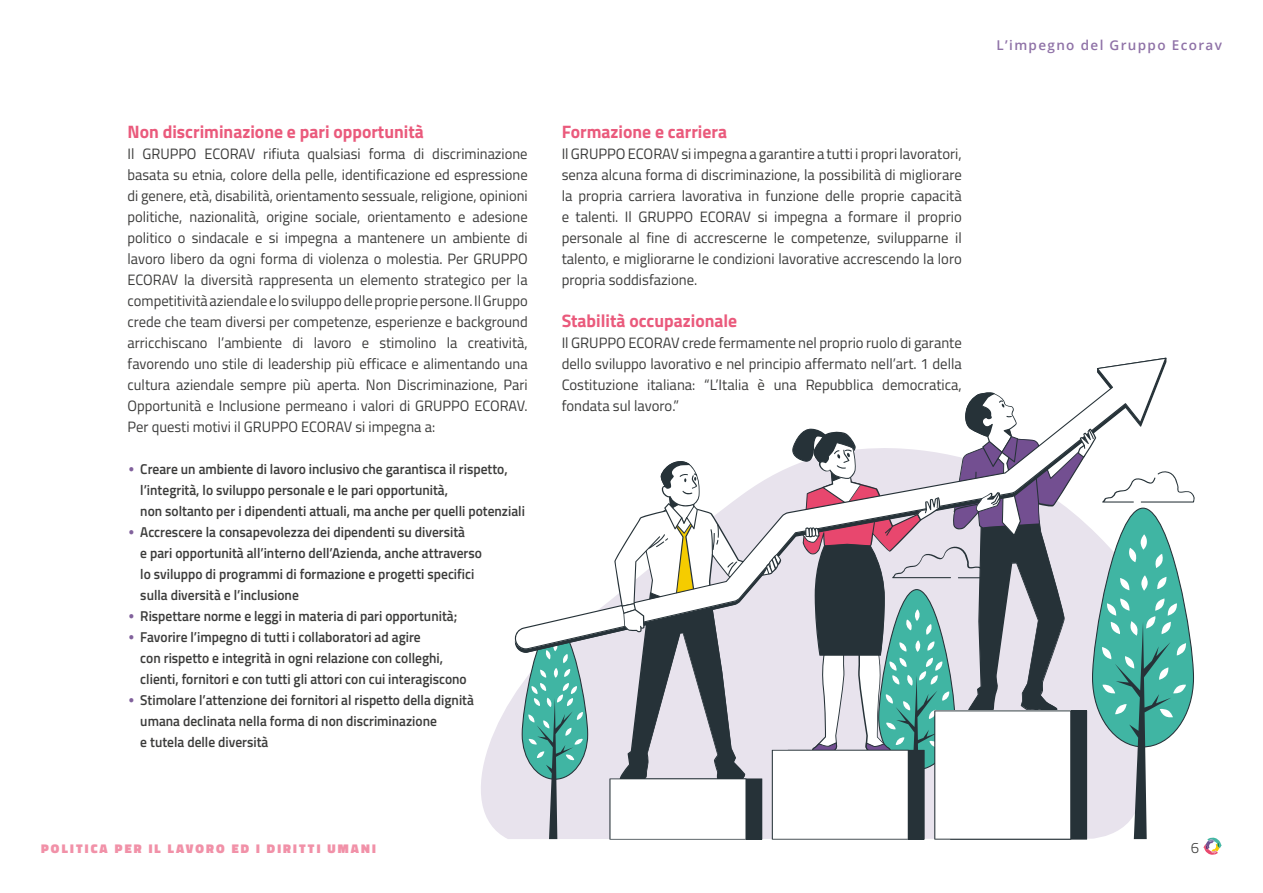
<style>
.page{position:relative;width:1263px;height:893px;background:#fff}
.page>*{position:absolute;margin:0;border:0;box-sizing:border-box;transform-origin:0 0}
.t1{font:700 18px "Titillium Web";color:#ea5a7c}
.t2{font:15px/21px "Titillium Web";color:#3c3c3b;text-align:justify}
.t3{font:300 15px "Titillium Web";color:#3c3c3b}
.t4{font:600 14.25px/21px "Titillium Web";color:#3c3c3b;scale:.95 1}
.t5{font:600 13.5px "Open Sans";letter-spacing:.1em;color:#8f72a7}
.t6{font:900 12.75px "Titillium Web";letter-spacing:.17em;color:#f191a8}
.s1{font-family:"Montserrat";font-weight:400;font-size:28.5px;color:#81619c}
</style>
<div class="page">
<svg style="left:1203px;top:838px;width:19px;height:17px"></svg>
<svg style="left:481px;top:653px;width:128px;height:186px;fill:#e8e3ed"></svg>
<svg style="left:521px;top:653px;width:68px;height:186px;background:#8ec1bd"></svg>
<svg style="left:515px;top:358px;width:651px;height:291px"></svg>
<svg style="left:609px;top:391px;width:586px;height:449px"></svg>
<p class="t1" style="left:128px;top:118px;width:298px">Non discriminazione e pari opportunità</p>
<p class="t2" style="left:128px;top:143px;width:402px">Il GRUPPO ECORAV rifiuta qualsiasi forma di discriminazione basata su etnia, colore della pelle, identificazione ed espressione di genere, età, disabilità, orientamento sessuale, religione, opinioni politiche, nazionalità, origine sociale, orientamento e adesione politico o sindacale e si impegna a mantenere un ambiente di lavoro libero da ogni forma di violenza o molestia. Per GRUPPO ECORAV la diversità rappresenta un elemento strategico per la competitività aziendale e lo sviluppo delle proprie persone. Il Gruppo crede che team diversi per competenze, esperienze e background arricchiscano l’ambiente di lavoro e stimolino la creatività, favorendo uno stile di leadership più efficace e alimentando una cultura aziendale sempre più aperta. Non Discriminazione, Pari Opportunità e Inclusione permeano i valori di GRUPPO ECORAV.<br>Per questi motivi il GRUPPO ECORAV si impegna a:</p>
<p class="t4" style="left:140px;top:458px;width:406px;text-indent:-13px"><span class="s1">•</span> Creare un ambiente di lavoro inclusivo che garantisca il rispetto, l’integrità, lo sviluppo personale e le pari opportunità,<br>non soltanto per i dipendenti attuali, ma anche per quelli potenziali</p>
<p class="t4" style="left:140px;top:521px;width:361px;text-indent:-13px"><span class="s1">•</span> Accrescere la consapevolezza dei dipendenti su diversità<br>e pari opportunità all’interno dell’Azienda, anche attraverso lo sviluppo di programmi di formazione e progetti specifici sulla diversità e l’inclusione</p>
<p class="t4" style="left:128px;top:605px;width:349px"><span class="s1">•</span> Rispettare norme e leggi in materia di pari opportunità;</p>
<p class="t4" style="left:140px;top:626px;width:345px;text-indent:-13px"><span class="s1">•</span> Favorire l’impegno di tutti i collaboratori ad agire<br>con rispetto e integrità in ogni relazione con colleghi, clienti, fornitori e con tutti gli attori con cui interagiscono</p>
<p class="t4" style="left:140px;top:689px;width:353px;text-indent:-13px"><span class="s1">•</span> Stimolare l’attenzione dei fornitori al rispetto della dignità umana declinata nella forma di non discriminazione<br>e tutela delle diversità</p>
<p class="t1" style="left:562px;top:118px;width:167px">Formazione e carriera</p>
<p class="t2" style="left:562px;top:143px;width:402px">Il GRUPPO ECORAV si impegna a garantire a tutti i propri lavoratori, senza alcuna forma di discriminazione, la possibilità di migliorare la propria carriera lavorativa in funzione delle proprie capacità e talenti. Il GRUPPO ECORAV si impegna a formare il proprio personale al fine di accrescerne le competenze, svilupparne il talento, e migliorarne le condizioni lavorative accrescendo la loro propria soddisfazione.</p>
<p class="t1" style="left:562px;top:307px;width:177px">Stabilità occupazionale</p>
<p class="t2" style="left:562px;top:332px;width:402px">Il GRUPPO ECORAV crede fermamente nel proprio ruolo di garante dello sviluppo lavorativo e nel principio affermato nell’art. 1 della Costituzione italiana: “L’Italia è una Repubblica democratica, fondata sul lavoro.”</p>
<p class="t5" style="left:997px;top:36px;width:227px">L’impegno del Gruppo Ecorav</p>
<p class="t6" style="left:41px;top:839px;width:336px">POLITICA PER IL LAVORO ED I DIRITTI UMANI</p>
<p class="t3" style="left:1191px;top:837px;width:10px">6</p>
</div>
